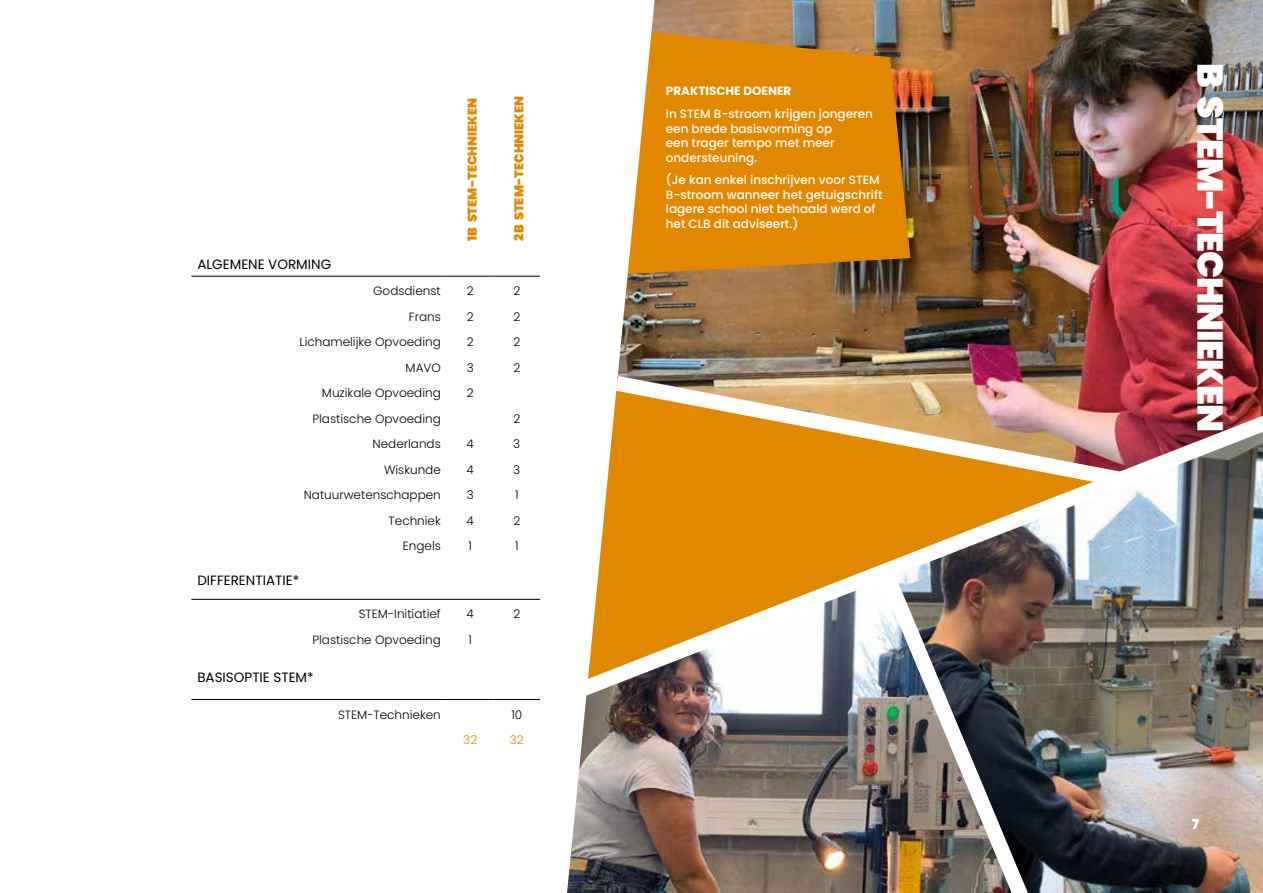
<style>
.page{position:relative;width:1263px;height:893px;background:#fff}
.page>*{position:absolute;margin:0;border:0;box-sizing:border-box;transform-origin:0 0}
.t1{font:900 36px "Poppins";letter-spacing:-.03em;color:#fff}
.t2{font:13.5px "Poppins";color:#000}
.t3{font:900 13.5px "Poppins";color:#fff}
.t4{font:900 12.75px "Poppins";color:#e18800}
.t5{font:300 12px "Poppins";color:#000}
.t6{font:500 12px/14.4px "Poppins";color:#fff}
.t7{font:700 12px "Poppins";color:#fff}
.t8{font:300 12px "Poppins";color:#e18800}
</style>
<div class="page">
<img style="left:671px;top:0;width:592px;height:370px">
<hr style="left:191px;top:276px;width:256px;height:1px;background:#000">
<hr style="left:447px;top:276px;width:47px;height:1px;background:#000">
<hr style="left:494px;top:276px;width:46px;height:1px;background:#000">
<hr style="left:191px;top:599px;width:256px;height:1px;background:#000">
<hr style="left:447px;top:599px;width:47px;height:1px;background:#000">
<hr style="left:494px;top:599px;width:46px;height:1px;background:#000">
<hr style="left:191px;top:699px;width:256px;height:1px;background:#000">
<hr style="left:447px;top:699px;width:47px;height:1px;background:#000">
<hr style="left:494px;top:699px;width:46px;height:1px;background:#000">
<img style="left:671px;top:712px;width:192px;height:181px">
<img style="left:1059px;top:712px;width:204px;height:181px">
<img style="left:863px;top:712px;width:196px;height:181px">
<svg style="left:671px;top:366px;width:466px;height:4px;background:#896361"></svg>
<img style="left:671px;top:370px;width:592px;height:342px">
<svg style="left:671px;top:32px;width:239px;height:242px;background:#d58309"></svg>
<svg style="left:524px;top:0;width:147px;height:893px"></svg>
<p class="t2" style="left:197px;top:256px;width:135px">ALGEMENE VORMING</p>
<p class="t4" style="left:465px;top:241px;width:144px;rotate:-90deg">1B STEM-TECHNIEKEN</p>
<p class="t4" style="left:512px;top:241px;width:146px;rotate:-90deg">2B STEM-TECHNIEKEN</p>
<p class="t5" style="left:373px;top:284px;width:69px">Godsdienst</p>
<p class="t5" style="left:467px;top:284px;width:8px">2</p>
<p class="t5" style="left:513px;top:284px;width:8px">2</p>
<p class="t5" style="left:409px;top:310px;width:34px">Frans</p>
<p class="t5" style="left:467px;top:310px;width:8px">2</p>
<p class="t5" style="left:513px;top:310px;width:8px">2</p>
<p class="t5" style="left:300px;top:335px;width:143px">Lichamelijke Opvoeding</p>
<p class="t5" style="left:467px;top:335px;width:8px">2</p>
<p class="t5" style="left:513px;top:335px;width:8px">2</p>
<p class="t5" style="left:406px;top:361px;width:37px">MAVO</p>
<p class="t5" style="left:467px;top:361px;width:9px">3</p>
<p class="t5" style="left:513px;top:361px;width:8px">2</p>
<p class="t5" style="left:322px;top:386px;width:120px">Muzikale Opvoeding</p>
<p class="t5" style="left:467px;top:386px;width:8px">2</p>
<p class="t5" style="left:312px;top:412px;width:130px">Plastische Opvoeding</p>
<p class="t5" style="left:513px;top:412px;width:8px">2</p>
<p class="t5" style="left:373px;top:437px;width:70px">Nederlands</p>
<p class="t5" style="left:467px;top:437px;width:9px">4</p>
<p class="t5" style="left:513px;top:437px;width:9px">3</p>
<p class="t5" style="left:384px;top:463px;width:58px">Wiskunde</p>
<p class="t5" style="left:467px;top:463px;width:9px">4</p>
<p class="t5" style="left:513px;top:463px;width:9px">3</p>
<p class="t5" style="left:304px;top:488px;width:139px">Natuurwetenschappen</p>
<p class="t5" style="left:467px;top:488px;width:9px">3</p>
<p class="t5" style="left:515px;top:488px;width:5px">1</p>
<p class="t5" style="left:389px;top:514px;width:54px">Techniek</p>
<p class="t5" style="left:467px;top:514px;width:9px">4</p>
<p class="t5" style="left:513px;top:514px;width:8px">2</p>
<p class="t5" style="left:403px;top:539px;width:40px">Engels</p>
<p class="t5" style="left:468px;top:539px;width:5px">1</p>
<p class="t5" style="left:515px;top:539px;width:5px">1</p>
<p class="t2" style="left:197px;top:573px;width:103px">DIFFERENTIATIE*</p>
<p class="t5" style="left:359px;top:607px;width:84px">STEM-Initiatief</p>
<p class="t5" style="left:467px;top:607px;width:9px">4</p>
<p class="t5" style="left:513px;top:607px;width:8px">2</p>
<p class="t5" style="left:312px;top:633px;width:130px">Plastische Opvoeding</p>
<p class="t5" style="left:468px;top:633px;width:5px">1</p>
<p class="t2" style="left:197px;top:669px;width:118px">BASISOPTIE STEM*</p>
<p class="t5" style="left:338px;top:707px;width:104px">STEM-Technieken</p>
<p class="t5" style="left:511px;top:707px;width:12px">10</p>
<p class="t8" style="left:463px;top:733px;width:15px">32</p>
<p class="t8" style="left:510px;top:733px;width:15px">32</p>
<p class="t7" style="left:666px;top:84px;width:127px">PRAKTISCHE DOENER</p>
<p class="t6" style="left:666px;top:107px;width:209px">In STEM B-stroom krijgen jongeren een brede basisvorming op<br>een trager tempo met meer ondersteuning.</p>
<p class="t6" style="left:666px;top:173px;width:218px">(Je kan enkel inschrijven voor STEM<br>B-stroom wanneer het getuigschrift lagere school niet behaald werd of het CLB dit adviseert.)</p>
<h1 class="t1" style="left:1231px;top:63px;width:371px;rotate:90deg">B STEM-TECHNIEKEN</h1>
<p class="t3" style="left:1192px;top:817px;width:8px">7</p>
</div>
